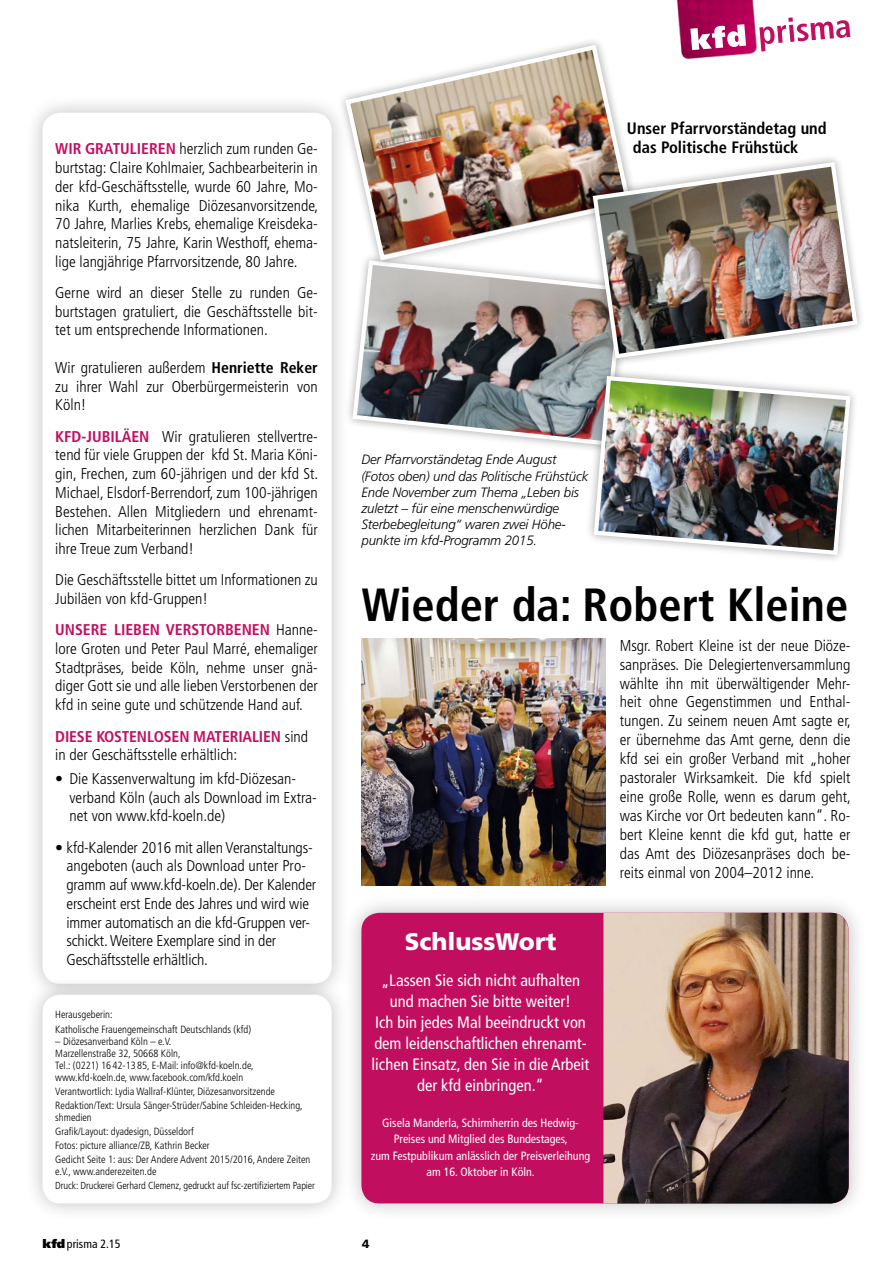
<style>
.page{position:relative;width:893px;height:1263px;background:#fff}
.page>*{position:absolute;margin:0;border:0;box-sizing:border-box;transform-origin:0 0}
.t1{font:700 condensed 46.5px "Frutiger";color:#000}
.t2{font:900 24px "Frutiger";color:#fff}
.t3{font:condensed 16.5px/21px "Frutiger";color:#fff;text-align:center}
.t4{font:700 condensed 16.5px/19.5px "Frutiger";color:#000}
.t5{font:300 condensed 15.75px/18.9px "Frutiger";color:#000;text-align:justify}
.t6{font:300 condensed 15.6px/18.8px "Frutiger";color:#000;text-align:justify}
.t7{font:700 condensed 15.6px "Frutiger";color:#c20e5f}
.t8{font:italic 300 13.5px/16.2px "Frutiger";letter-spacing:-.01em;color:#000}
.t9{font:condensed 12px/16.5px "Frutiger";color:#fff;text-align:center}
.t10{font:condensed 12px "Frutiger";color:#000}
.t11{font:900 12px "Frutiger";color:#000}
.t12{font:300 condensed 10.5px/14.1px "Frutiger";color:#000}
.t13{font:300 condensed 10.2px "Frutiger";letter-spacing:-.01em;color:#000}
.s1{font-weight:700;color:#c20e5f}
.s2{font-weight:700}
.s3{font-weight:900;font-stretch:normal}
</style>
<div class="page">
<img style="left:351px;top:269px;width:270px;height:179px">
<div style="left:337px;top:36px;width:302px;height:233px;background:#000;opacity:.35"></div>
<img style="left:343px;top:42px;width:291px;height:221px">
<div style="left:584px;top:154px;width:282px;height:213px;background:#000;opacity:.35"></div>
<img style="left:590px;top:160px;width:270px;height:201px">
<div style="left:24px;top:94px;width:327px;height:908px;background:#000;opacity:.25"></div>
<div style="left:43px;top:113px;width:289px;height:871px;background:#fff;border-radius:18px"></div>
<div style="left:343px;top:894px;width:524px;height:328px;background:#000;opacity:.25"></div>
<div style="left:361px;top:913px;width:488px;height:290px;background:#c20e5f;border-radius:18px"></div>
<img style="left:603px;top:913px;width:246px;height:290px">
<div style="left:24px;top:976px;width:327px;height:246px;background:#000;opacity:.25"></div>
<div style="left:43px;top:995px;width:289px;height:208px;background:#fff;border-radius:18px"></div>
<div style="left:585px;top:368px;width:274px;height:196px;background:#000;opacity:.35"></div>
<img style="left:591px;top:374px;width:262px;height:183px">
<img style="left:361px;top:639px;width:245px;height:246px">
<img style="left:676px;top:0;width:81px;height:60px">
<svg style="left:759px;top:17px;width:91px;height:35px"></svg>
<svg style="left:690px;top:24px;width:56px;height:26px"></svg>
<p class="t6" style="left:55px;top:140px;width:265px;text-indent:94px"><span class="s1">REN</span> herzlich zum runden Ge&shy;burtstag: Claire Kohlmaier, Sachbearbeiterin in der kfd-Geschäftsstelle, wurde 60 Jahre, Mo&shy;nika Kurth, ehemalige Diözesanvorsitzende, 70 Jahre, Marlies Krebs, ehemalige Kreisdeka&shy;natsleiterin, 75 Jahre, Karin Westhoff, ehema&shy;lige langjährige Pfarrvorsitzende, 80 Jahre.</p>
<p class="t6" style="left:55px;top:283px;width:264px">Gerne wird an dieser Stelle zu runden Ge&shy;burtstagen gratuliert, die Geschäftsstelle bit&shy;tet um entsprechende Informationen.</p>
<p class="t6" style="left:55px;top:358px;width:264px">Wir gratulieren außerdem <span class="s2">HENRIETTE REKER </span>zu ihrer Wahl zur Oberbürgermeisterin von Köln!</p>
<p class="t7" style="left:55px;top:427px;width:45px">KFD-JUBIL</p>
<p class="t7" style="left:122px;top:427px;width:19px">ÄEN</p>
<p class="t7" style="left:55px;top:140px;width:58px">WIR GRATULIE</p>
<p class="t6" style="left:55px;top:427px;width:265px;text-indent:107px">Wir gratulieren stellvertre&shy;tend für viele Gruppen der kfd St. Maria Köni&shy;gin, Frechen, zum 60-jährigen und der kfd St.<br>Michael, Elsdorf-Berrendorf, zum 100-jährigen Bestehen. Allen Mitgliedern und ehrenamt&shy;lichen Mitarbeiterinnen herzlichen Dank für ihre Treue zum Verband!</p>
<p class="t6" style="left:55px;top:571px;width:264px">Die Geschäftsstelle bittet um Informationen zu<br>Jubiläen von kfd-Gruppen!</p>
<p class="t7" style="left:55px;top:621px;width:68px">UNSERE LIEBEN</p>
<p class="t7" style="left:166px;top:621px;width:69px">VERSTORBENEN</p>
<p class="t6" style="left:55px;top:621px;width:264px;text-indent:221px">Hanne&shy;lore Groten und Peter Paul Marré, ehemaliger Stadtpräses, beide Köln, nehme unser gnä&shy;diger Gott sie und alle lieben Verstorbenen der kfd in seine gute und schützende Hand auf.</p>
<p class="t7" style="left:55px;top:727px;width:18px">DIESE</p>
<p class="t7" style="left:96px;top:727px;width:10px">KOSTENLOSEN</p>
<p class="t7" style="left:193px;top:727px;width:53px">MATERIALIEN</p>
<p class="t6" style="left:285px;top:727px;width:25px">sind</p>
<p class="t6" style="left:55px;top:746px;width:183px">in der Geschäftsstelle erhältlich:</p>
<p class="t6" style="left:70px;top:769px;width:249px;text-align:left;text-indent:-14px">• Die Kassenverwaltung im kfd-Diözesan&shy;verband Köln (auch als Download im Extra&shy;net von www.kfd-koeln.de)</p>
<p class="t6" style="left:67px;top:838px;width:251px;text-align:left;text-indent:-11px">• kfd-Kalender 2016 mit allen Veranstaltungs&shy;angeboten (auch als Download unter Pro&shy;gramm auf www.kfd-koeln.de). Der Kalender erscheint erst Ende des Jahres und wird wie immer automatisch an die kfd-Gruppen ver&shy;schickt. Weitere Exemplare sind in der Geschäftsstelle erhältlich.</p>
<p class="t12" style="left:55px;top:1008px;width:197px">Herausgeberin:<br>Katholische Frauengemeinschaft Deutschlands (kfd)</p>
<p class="t12" style="left:55px;top:1035px;width:200px;line-height:12px">– Diözesanverband Köln – e.V.<br>Marzellenstraße 32, 50668 Köln,<br>Tel.: (0221) 16 42-13 85, E-Mail: info@kfd-koeln.de, www.kfd-koeln.de, www.facebook.com/kfd.koeln</p>
<p class="t12" style="left:55px;top:1084px;width:249px">Verantwortlich: Lydia Wallraf-Klünter, Diözesanvorsitzende<br>Redaktion/Text: Ursula Sänger-Strüder/Sabine Schleiden-Hecking,</p>
<p class="t12" style="left:55px;top:1110px;width:257px">shmedien<br>Grafik/Layout: dyadesign, Düsseldorf<br>Fotos: picture alliance/ZB, Kathrin Becker<br>Gedicht Seite 1: aus: Der Andere Advent 2015/2016, Andere Zeiten</p>
<p class="t12" style="left:55px;top:1165px;width:103px">e.V., www.anderezeiten.de</p>
<p class="t13" style="left:55px;top:1180px;width:261px">Druck: Druckerei Gerhard Clemenz, gedruckt auf fsc-zertifiziertem Papier</p>
<p class="t4" style="left:633px;top:118px;width:195px;text-indent:-6px">UNSER PFARRVORSTÄNDETAG UND<br>DAS POLITISCHE FRÜHSTÜCK</p>
<p class="t8" style="left:361px;top:452px;width:229px">Der Pfarrvorständetag Ende August (Fotos oben) und das Politische Frühstück Ende November zum Thema „Leben bis zuletzt – für eine menschenwürdige Sterbebegleitung“ waren zwei Höhe&shy;punkte im kfd-Programm 2015.</p>
<h1 class="t1" style="left:361px;top:577px;width:488px">WIEDER DA: ROBERT KLEINE</h1>
<h2 class="t2" style="left:405px;top:927px;width:153px">SchlussWort</h2>
<p class="t3" style="left:372px;top:969px;width:219px">„Lassen Sie sich nicht aufhalten und machen Sie bitte weiter!<br>Ich bin jedes Mal beeindruckt von dem leidenschaftlichen ehrenamt&shy;lichen Einsatz, den Sie in die Arbeit der kfd einbringen.“</p>
<p class="t9" style="left:371px;top:1114px;width:221px">Gisela Manderla, Schirmherrin des Hedwig-Preises und Mitglied des Bundestages,<br>zum Festpublikum anlässlich der Preisverleihung am 16. Oktober in Köln.</p>
<p class="t5" style="left:620px;top:636px;width:233px">Msgr. Robert Kleine ist der neue Diöze&shy;sanpräses. Die Delegiertenversammlung wählte ihn mit überwältigender Mehr&shy;heit ohne Gegenstimmen und Enthal&shy;tungen. Zu seinem neuen Amt sagte er, er übernehme das Amt gerne, denn die kfd sei ein großer Verband mit „hoher pastoraler Wirksamkeit. Die kfd spielt eine große Rolle, wenn es darum geht, was Kirche vor Ort bedeuten kann“. Ro&shy;bert Kleine kennt die kfd gut, hatte er das Amt des Diözesanpräses doch be&shy;reits einmal von 2004–2012 inne.</p>
<p class="t10" style="left:43px;top:1237px;width:80px"><span class="s3">kfd</span>prisma 2.15</p>
<p class="t11" style="left:362px;top:1236px;width:9px">4</p>
</div>
